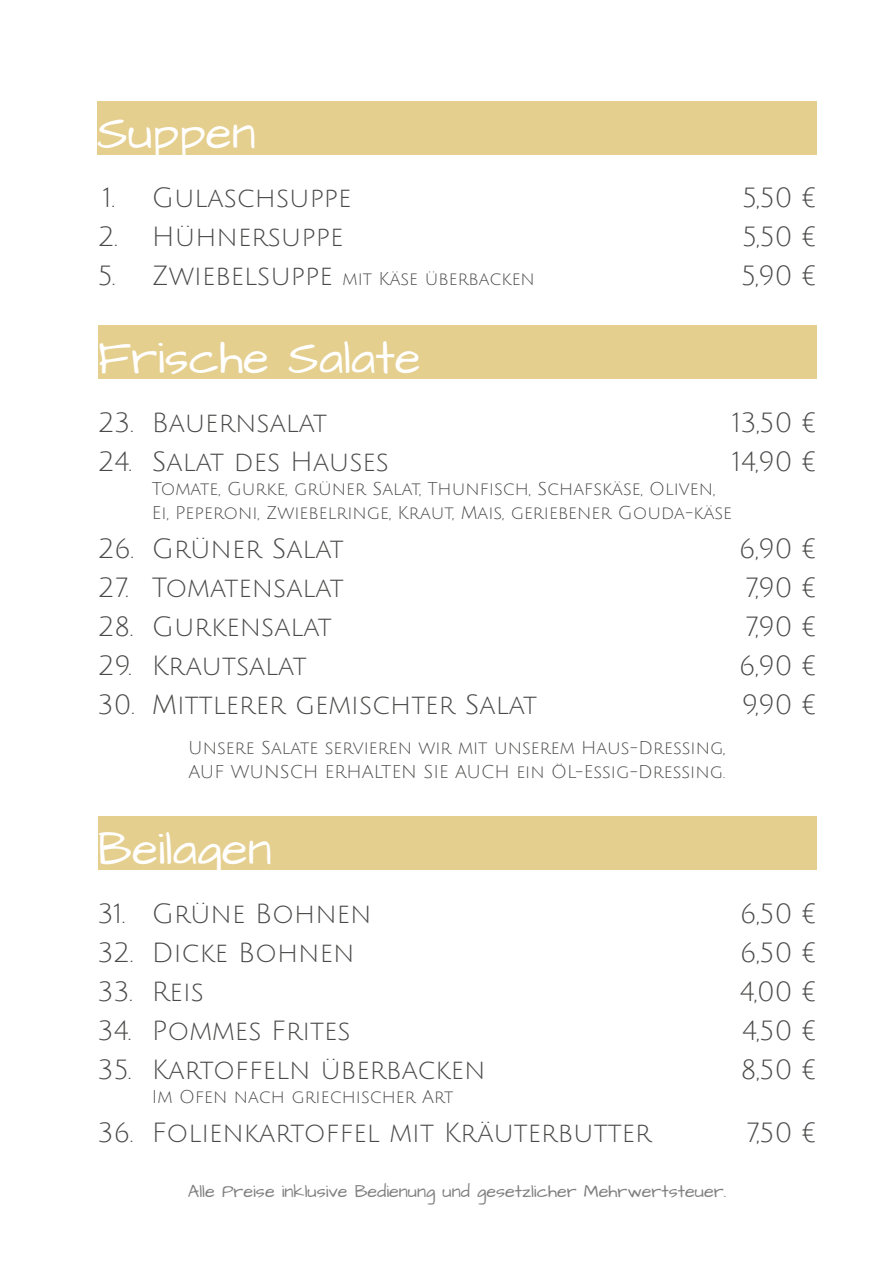
<style>
.page{position:relative;width:893px;height:1263px;background:#fff}
.page>*{position:absolute;margin:0;border:0;box-sizing:border-box;transform-origin:0 0}
.t1{font:48px "Architects Daughter";color:#fff}
.t2{font:27px/39px "Julius Sans One";color:#4a4a49;text-align:justify}
.t3{font:18px/24px "Julius Sans One";color:#4a4a49}
.t4{font:18px "Architects Daughter";color:#818080}
.s1{font-size:27px}
</style>
<div class="page">
<div style="left:97px;top:101px;width:720px;height:53px;background:#e5cf8f"></div>
<div style="left:98px;top:325px;width:718px;height:54px;background:#e5cf8f"></div>
<div style="left:98px;top:816px;width:718px;height:54px;background:#e5cf8f"></div>
<h1 class="t1" style="left:97px;top:101px;width:160px">Suppen</h1>
<p class="t2" style="left:103px;top:179px;width:250px">1. Gulaschsuppe</p>
<p class="t2" style="left:98px;top:218px;width:247px">2. Hühnersuppe</p>
<p class="t3" style="left:98px;top:268px;width:439px"><span class="s1">5. Zwiebelsuppe</span> mit Käse überbacken</p>
<p class="t2" style="left:741px;top:179px;width:77px">5,50 € 5,50 € 5,90 €</p>
<h1 class="t1" style="left:98px;top:325px;width:324px">Frische Salate</h1>
<p class="t2" style="left:98px;top:404px;width:231px">23. Bauernsalat</p>
<p class="t2" style="left:98px;top:443px;width:293px">24. Salat des Hauses</p>
<p class="t3" style="left:152px;top:477px;width:582px">Tomate, Gurke, grüner Salat, Thunfisch, Schafskäse, Oliven,<br>Ei, Peperoni, Zwiebelringe, Kraut, Mais, geriebener Gouda-käse</p>
<p class="t2" style="left:98px;top:530px;width:248px">26. Grüner Salat</p>
<p class="t2" style="left:98px;top:569px;width:247px">27. Tomatensalat</p>
<p class="t2" style="left:98px;top:608px;width:235px">28. Gurkensalat</p>
<p class="t2" style="left:98px;top:646px;width:210px">29. Krautsalat</p>
<p class="t2" style="left:98px;top:685px;width:441px">30. Mittlerer gemischter Salat</p>
<p class="t2" style="left:732px;top:403px;width:85px">13,50 €<br>14,90 €</p>
<p class="t2" style="left:739px;top:529px;width:79px">6,90 € 7,90 € 7,90 € 6,90 € 9,90 €</p>
<p class="t3" style="left:188px;top:736px;width:539px">Unsere Salate servieren wir mit unserem Haus-Dressing,<br>AUF WUNSCH ERHALTEN SIE AUCH ein ÖL-Essig-Dressing.</p>
<h1 class="t1" style="left:98px;top:816px;width:176px">Beilagen</h1>
<p class="t2" style="left:98px;top:895px;width:275px">31. Grüne Bohnen</p>
<p class="t2" style="left:98px;top:934px;width:258px">32. Dicke Bohnen</p>
<p class="t2" style="left:98px;top:973px;width:108px">33. Reis</p>
<p class="t2" style="left:98px;top:1012px;width:254px">34. Pommes Frites</p>
<p class="t2" style="left:98px;top:1051px;width:389px">35. Kartoffeln überbacken</p>
<p class="t3" style="left:152px;top:1085px;width:303px">Im Ofen nach griechischer Art</p>
<p class="t2" style="left:98px;top:1114px;width:555px">36. Folienkartoffel mit Kräuterbutter</p>
<p class="t2" style="left:740px;top:895px;width:78px">6,50 € 6,50 € 4,00 € 4,50 € 8,50 €</p>
<p class="t2" style="left:746px;top:1114px;width:72px">7,50 €</p>
<p class="t4" style="left:188px;top:1179px;width:540px">Alle Preise inklusive Bedienung und gesetzlicher Mehrwertsteuer.</p>
</div>
